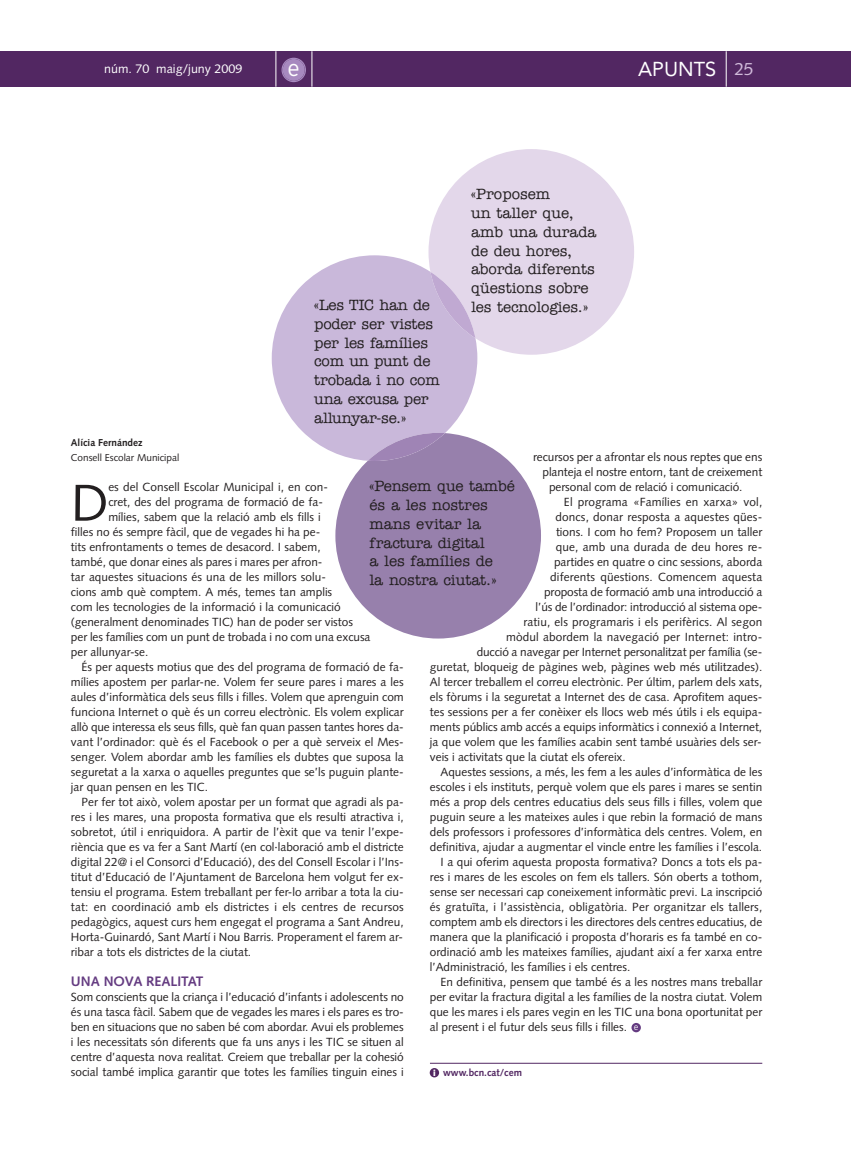
<style>
.page{position:relative;width:851px;height:1153px;background:#fff}
.page>*{position:absolute;margin:0;border:0;box-sizing:border-box;transform-origin:0 0}
.t1{font:51.75px "Syntax";color:#231f20}
.t2{font:300 22.88px "Interstate";color:#fff}
.t3{font:20px "Avenir";color:#fff}
.t4{font:500 15px/18.8px "American Typewriter";letter-spacing:-.005em;color:#231f20}
.t5{font:700 13.75px "Syntax";letter-spacing:-.005em;color:#643b81}
.t6{font:12.5px "Syntax";color:#fff}
.t7{font:11.75px/15px "Syntax";color:#231f20;text-align:justify}
.t8{font:10px "Syntax";color:#231f20}
.t9{font:700 10px "Syntax";color:#522762}
.t10{font:700 10px "Syntax";color:#231f20}
.s1{font-family:"Syntax";font-size:17.5px;color:#d0bada}
.s2{font-family:"Interstate";font-weight:300;font-size:8.75px;color:#fff}
.s3{font-family:"Interstate";font-weight:900;font-size:8.75px;color:#fff}
</style>
<div class="page">
<svg style="left:631px;top:1022px;width:10px;height:10px"></svg>
<div style="left:0;top:51px;width:851px;height:36px;background:#522762"></div>
<hr style="left:726px;top:51px;width:1px;height:36px;background:#fff">
<hr style="left:312px;top:51px;width:1px;height:36px;background:#fff">
<hr style="left:276px;top:51px;width:1px;height:36px;background:#fff">
<svg style="left:281px;top:58px;width:25px;height:24px"></svg>
<svg style="left:335px;top:440px;width:206px;height:198px;fill:#9780ac"></svg>
<hr style="left:430px;top:1062px;width:332px;height:1px;background:#522762">
<svg style="left:429px;top:1067px;width:10px;height:10px"></svg>
<svg style="left:428px;top:149px;width:206px;height:205px;fill:#e3d7ea"></svg>
<svg style="left:272px;top:255px;width:205px;height:205px;background:#d0c2df"></svg>
<svg style="left:368px;top:433px;width:77px;height:28px;background:#a992bd"></svg>
<svg style="left:430px;top:272px;width:45px;height:66px;background:#cfbedd"></svg>
<p class="t6" style="left:104px;top:63px;width:140px">núm. 70 maig/juny 2009</p>
<h2 class="t2" style="left:287px;top:59px;width:14px">e</h2>
<h3 class="t3" style="left:638px;top:61px;width:117px">APUNTS <span class="s1">25</span></h3>
<p class="t4" style="left:314px;top:297px;width:127px">«Les TIC han de poder ser vistes per les famílies com un punt de trobada i no com una excusa per allunyar-se.»</p>
<p class="t4" style="left:471px;top:186px;width:127px">«Proposem<br>un taller que, amb una durada de deu hores, aborda diferents qüestions sobre les tecnologies.»</p>
<p class="t10" style="left:71px;top:438px;width:73px">Alícia Fernández</p>
<p class="t8" style="left:71px;top:453px;width:110px">Consell Escolar Municipal</p>
<h1 class="t1" style="left:71px;top:482px;width:39px">D</h1>
<p class="t7" style="left:108px;top:480px;width:221px">es del Consell Escolar Municipal i, en con-</p>
<p class="t7" style="left:533px;top:450px;width:231px">recursos per a afrontar els nous reptes que ens</p>
<p class="t7" style="left:542px;top:465px;width:221px">planteja el nostre entorn, tant de creixement</p>
<p class="t7" style="left:549px;top:480px;width:195px">personal com de relació i comunicació.</p>
<p class="t7" style="left:564px;top:495px;width:200px">El programa «Famílies en xarxa» vol,</p>
<p class="t7" style="left:555px;top:510px;width:208px">doncs, donar resposta a aquestes qües-</p>
<p class="t7" style="left:556px;top:525px;width:208px">tions. I com ho fem? Proposem un taller</p>
<p class="t7" style="left:555px;top:540px;width:208px">que, amb una durada de deu hores re-</p>
<p class="t7" style="left:554px;top:555px;width:210px">partides en quatre o cinc sessions, aborda</p>
<p class="t7" style="left:550px;top:570px;width:213px">diferents qüestions. Comencem aquesta</p>
<p class="t7" style="left:544px;top:585px;width:219px">proposta de formació amb una introducció a</p>
<p class="t7" style="left:535px;top:600px;width:228px">l’ús de l’ordinador: introducció al sistema ope-</p>
<p class="t7" style="left:523px;top:615px;width:240px">ratiu, els programaris i els perifèrics. Al segon</p>
<p class="t7" style="left:506px;top:630px;width:258px">mòdul abordem la navegació per Internet: intro-</p>
<p class="t7" style="left:476px;top:645px;width:287px">ducció a navegar per Internet personalitzat per família (se-</p>
<p class="t7" style="left:430px;top:660px;width:334px">guretat, bloqueig de pàgines web, pàgines web més utilitzades).</p>
<p class="t7" style="left:430px;top:675px;width:334px">Al tercer treballem el correu electrònic. Per últim, parlem dels xats,</p>
<p class="t7" style="left:430px;top:690px;width:334px">els fòrums i la seguretat a Internet des de casa. Aprofitem aques-</p>
<p class="t7" style="left:430px;top:705px;width:334px">tes sessions per a fer conèixer els llocs web més útils i els equipa-</p>
<p class="t7" style="left:430px;top:720px;width:334px">ments públics amb accés a equips informàtics i connexió a Internet,</p>
<p class="t7" style="left:430px;top:735px;width:333px">ja que volem que les famílies acabin sent també usuàries dels ser-</p>
<p class="t7" style="left:430px;top:750px;width:197px">veis i activitats que la ciutat els ofereix.</p>
<p class="t7" style="left:440px;top:765px;width:323px">Aquestes sessions, a més, les fem a les aules d’informàtica de les</p>
<p class="t7" style="left:430px;top:780px;width:334px">escoles i els instituts, perquè volem que els pares i mares se sentin</p>
<p class="t7" style="left:430px;top:795px;width:334px">més a prop dels centres educatius dels seus fills i filles, volem que</p>
<p class="t7" style="left:430px;top:810px;width:334px">puguin seure a les mateixes aules i que rebin la formació de mans</p>
<p class="t7" style="left:430px;top:825px;width:334px">dels professors i professores d’informàtica dels centres. Volem, en</p>
<p class="t7" style="left:430px;top:840px;width:334px">definitiva, ajudar a augmentar el vincle entre les famílies i l’escola.</p>
<p class="t7" style="left:440px;top:855px;width:323px">I a qui oferim aquesta proposta formativa? Doncs a tots els pa-</p>
<p class="t7" style="left:430px;top:870px;width:334px">res i mares de les escoles on fem els tallers. Són oberts a tothom,</p>
<p class="t7" style="left:430px;top:885px;width:334px">sense ser necessari cap coneixement informàtic previ. La inscripció</p>
<p class="t7" style="left:430px;top:900px;width:334px">és gratuïta, i l’assistència, obligatòria. Per organitzar els tallers,</p>
<p class="t7" style="left:430px;top:915px;width:334px">comptem amb els directors i les directores dels centres educatius, de</p>
<p class="t7" style="left:430px;top:930px;width:334px">manera que la planificació i proposta d’horaris es fa també en co-</p>
<p class="t7" style="left:430px;top:945px;width:334px">ordinació amb les mateixes famílies, ajudant així a fer xarxa entre</p>
<p class="t7" style="left:430px;top:960px;width:202px">l’Administració, les famílies i els centres.</p>
<p class="t7" style="left:440px;top:975px;width:323px">En definitiva, pensem que també és a les nostres mans treballar</p>
<p class="t7" style="left:430px;top:990px;width:334px">per evitar la fractura digital a les famílies de la nostra ciutat. Volem</p>
<p class="t7" style="left:430px;top:1005px;width:334px">que les mares i els pares vegin en les TIC una bona oportunitat per</p>
<p class="t7" style="left:430px;top:1020px;width:210px">al present i el futur dels seus fills i filles. <span class="s2">e</span></p>
<p class="t4" style="left:369px;top:478px;width:147px">«Pensem que també és a les nostres mans evitar la fractura digital<br>a les famílies de<br>la nostra ciutat.»</p>
<p class="t7" style="left:108px;top:495px;width:216px">cret, des del programa de formació de fa-</p>
<p class="t7" style="left:108px;top:510px;width:214px">mílies, sabem que la relació amb els fills i</p>
<p class="t7" style="left:71px;top:525px;width:251px">filles no és sempre fàcil, que de vegades hi ha pe-</p>
<p class="t7" style="left:71px;top:540px;width:251px">tits enfrontaments o temes de desacord. I sabem,</p>
<p class="t7" style="left:71px;top:555px;width:253px">també, que donar eines als pares i mares per afron-</p>
<p class="t7" style="left:71px;top:570px;width:257px">tar aquestes situacions és una de les millors solu-</p>
<p class="t7" style="left:71px;top:585px;width:263px">cions amb què comptem. A més, temes tan amplis</p>
<p class="t7" style="left:71px;top:600px;width:271px">com les tecnologies de la informació i la comunicació</p>
<p class="t7" style="left:71px;top:615px;width:283px">(generalment denominades TIC) han de poder ser vistos</p>
<p class="t7" style="left:71px;top:630px;width:301px">per les famílies com un punt de trobada i no com una excusa</p>
<p class="t7" style="left:71px;top:645px;width:79px">per allunyar-se.</p>
<p class="t7" style="left:82px;top:660px;width:323px">És per aquests motius que des del programa de formació de fa-</p>
<p class="t7" style="left:71px;top:675px;width:334px">mílies apostem per parlar-ne. Volem fer seure pares i mares a les</p>
<p class="t7" style="left:71px;top:690px;width:334px">aules d’informàtica dels seus fills i filles. Volem que aprenguin com</p>
<p class="t7" style="left:71px;top:705px;width:334px">funciona Internet o què és un correu electrònic. Els volem explicar</p>
<p class="t7" style="left:71px;top:720px;width:334px">allò que interessa els seus fills, què fan quan passen tantes hores da-</p>
<p class="t7" style="left:71px;top:735px;width:334px">vant l’ordinador: què és el Facebook o per a què serveix el Mes-</p>
<p class="t7" style="left:71px;top:750px;width:334px">senger. Volem abordar amb les famílies els dubtes que suposa la</p>
<p class="t7" style="left:71px;top:765px;width:334px">seguretat a la xarxa o aquelles preguntes que se’ls puguin plante-</p>
<p class="t7" style="left:71px;top:780px;width:139px">jar quan pensen en les TIC.</p>
<p class="t7" style="left:82px;top:795px;width:323px">Per fer tot això, volem apostar per un format que agradi als pa-</p>
<p class="t7" style="left:71px;top:810px;width:334px">res i les mares, una proposta formativa que els resulti atractiva i,</p>
<p class="t7" style="left:71px;top:825px;width:334px">sobretot, útil i enriquidora. A partir de l’èxit que va tenir l’expe-</p>
<p class="t7" style="left:71px;top:840px;width:334px">riència que es va fer a Sant Martí (en col·laboració amb el districte</p>
<p class="t7" style="left:71px;top:855px;width:334px">digital 22@ i el Consorci d’Educació), des del Consell Escolar i l’Ins-</p>
<p class="t7" style="left:71px;top:870px;width:334px">titut d’Educació de l’Ajuntament de Barcelona hem volgut fer ex-</p>
<p class="t7" style="left:71px;top:885px;width:334px">tensiu el programa. Estem treballant per fer-lo arribar a tota la ciu-</p>
<p class="t7" style="left:71px;top:900px;width:334px">tat: en coordinació amb els districtes i els centres de recursos</p>
<p class="t7" style="left:71px;top:915px;width:334px">pedagògics, aquest curs hem engegat el programa a Sant Andreu,</p>
<p class="t7" style="left:71px;top:930px;width:333px">Horta-Guinardó, Sant Martí i Nou Barris. Properament el farem ar-</p>
<p class="t7" style="left:71px;top:945px;width:182px">ribar a tots els districtes de la ciutat.</p>
<p class="t5" style="left:71px;top:975px;width:134px">UNA NOVA REALITAT</p>
<p class="t7" style="left:71px;top:990px;width:334px">Som conscients que la criança i l’educació d’infants i adolescents no és una tasca fàcil. Sabem que de vegades les mares i els pares es tro&shy;ben en situacions que no saben bé com abordar. Avui els problemes i les necessitats són diferents que fa uns anys i les TIC se situen al centre d’aquesta nova realitat. Creiem que treballar per la cohesió social també implica garantir que totes les famílies tinguin eines i</p>
<p class="t9" style="left:433px;top:1068px;width:90px"><span class="s3">i</span> www.bcn.cat/cem</p>
</div>
